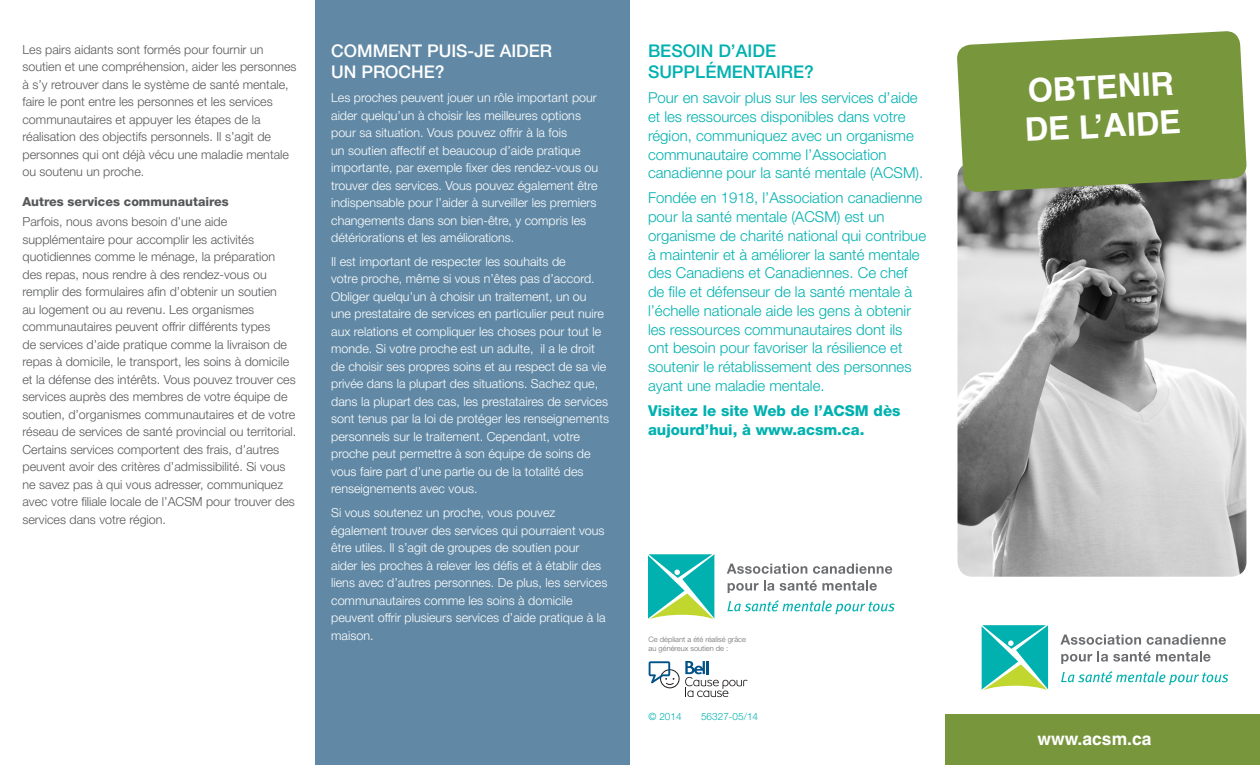
<style>
.page{position:relative;width:1260px;height:765px;background:#fff}
.page>*{position:absolute;margin:0;border:0;box-sizing:border-box;transform-origin:0 0}
.t1{font:700 32.5px/39px "Helvetica";color:#fff}
.Heading{font:500 17.5px/21px "Helvetica Neue LT Std";color:#fff}
.Back_panel_heading{font:500 17.5px/21px "Helvetica Neue LT Std";color:#00b1b0}
.t2{font:700 17.5px "Helvetica";color:#fff}
.Back_panel_text{font:300 15px/18.8px "Helvetica Neue LT Std";color:#00b1b0}
.Back_panel_text-2{font:800 15px/18.8px "Helvetica Neue LT Std";color:#00b1b0}
.Body_text{font:300 12.5px/17.5px "Helvetica Neue LT Std";color:#fff}
.Body_text-2{font:300 12.5px/17.5px "Helvetica Neue LT Std";color:#57585a}
.Subheading{font:800 12.5px "Helvetica Neue LT Std";color:#57585a}
.t3{font:300 10px "Helvetica Neue LT Std";color:#00b1b0}
.t4{font:300 7.5px/9px "Helvetica Neue LT Std";color:#6c6d70}
</style>
<div class="page">
<div style="left:315px;top:0;width:315px;height:765px;background:#6189a5"></div>
<img style="left:958px;top:193px;width:288px;height:384px">
<svg style="left:957px;top:31px;width:290px;height:162px;background:#809a4b"></svg>
<div style="left:945px;top:715px;width:315px;height:50px;background:#78963c"></div>
<svg style="left:648px;top:554px;width:66px;height:65px;background:#49c4ab"></svg>
<svg style="left:727px;top:564px;width:80px;height:10px"></svg>
<svg style="left:813px;top:564px;width:79px;height:10px"></svg>
<svg style="left:728px;top:580px;width:46px;height:13px"></svg>
<svg style="left:780px;top:580px;width:97px;height:11px"></svg>
<svg style="left:727px;top:600px;width:168px;height:14px"></svg>
<svg style="left:982px;top:625px;width:66px;height:65px;background:#49c4ab"></svg>
<svg style="left:1060px;top:635px;width:81px;height:10px"></svg>
<svg style="left:1147px;top:635px;width:79px;height:10px"></svg>
<svg style="left:1061px;top:651px;width:150px;height:13px"></svg>
<svg style="left:1061px;top:671px;width:167px;height:14px"></svg>
<svg style="left:649px;top:661px;width:99px;height:36px"></svg>
<p class="Body_text-2" style="left:22px;top:40px;width:276px">Les pairs aidants sont formés pour fournir un soutien et une compréhension, aider les personnes à s’y retrouver dans le système de santé mentale, faire le pont entre les personnes et les services communautaires et appuyer les étapes de la réalisation des objectifs personnels. Il s’agit de personnes qui ont déjà vécu une maladie mentale ou soutenu un proche.</p>
<p class="Subheading" style="left:22px;top:195px;width:208px">Autres services communautaires</p>
<p class="Body_text-2" style="left:22px;top:213px;width:275px">Parfois, nous avons besoin d’une aide supplémentaire pour accomplir les activités quotidiennes comme le ménage, la préparation des repas, nous rendre à des rendez-vous ou remplir des formulaires afin d’obtenir un soutien<br>au logement ou au revenu. Les organismes communautaires peuvent offrir différents types<br>de services d’aide pratique comme la livraison de repas à domicile, le transport, les soins à domicile et la défense des intérêts. Vous pouvez trouver ces services auprès des membres de votre équipe de soutien, d’organismes communautaires et de votre réseau de services de santé provincial ou territorial.<br>Certains services comportent des frais, d’autres peuvent avoir des critères d’admissibilité. Si vous ne savez pas à qui vous adresser, communiquez avec votre filiale locale de l’ACSM pour trouver des services dans votre région.</p>
<p class="Heading" style="left:331px;top:41px;width:223px">COMMENT PUIS-JE AIDER<br>UN PROCHE?</p>
<p class="Body_text" style="left:331px;top:89px;width:268px">Les proches peuvent jouer un rôle important pour aider quelqu’un à choisir les meilleures options pour sa situation. Vous pouvez offrir à la fois<br>un soutien affectif et beaucoup d’aide pratique importante, par exemple fixer des rendez-vous ou trouver des services. Vous pouvez également être indispensable pour l’aider à surveiller les premiers changements dans son bien-être, y compris les détériorations et les améliorations.</p>
<p class="Body_text" style="left:331px;top:253px;width:279px">Il est important de respecter les souhaits de<br>votre proche, même si vous n’êtes pas d’accord.<br>Obliger quelqu’un à choisir un traitement, un ou une prestataire de services en particulier peut nuire aux relations et compliquer les choses pour tout le monde. Si votre proche est un adulte, il a le droit de choisir ses propres soins et au respect de sa vie privée dans la plupart des situations. Sachez que, dans la plupart des cas, les prestataires de services sont tenus par la loi de protéger les renseignements personnels sur le traitement. Cependant, votre proche peut permettre à son équipe de soins de vous faire part d’une partie ou de la totalité des renseignements avec vous.</p>
<p class="Body_text" style="left:331px;top:504px;width:278px">Si vous soutenez un proche, vous pouvez également trouver des services qui pourraient vous être utiles. Il s’agit de groupes de soutien pour aider les proches à relever les défis et à établir des liens avec d’autres personnes. De plus, les services communautaires comme les soins à domicile peuvent offrir plusieurs services d’aide pratique à la maison.</p>
<p class="Back_panel_heading" style="left:648px;top:41px;width:167px">BESOIN D’AIDE<br>SUPPLÉMENTAIRE?</p>
<p class="Back_panel_text" style="left:648px;top:88px;width:277px">Pour en savoir plus sur les services d’aide et les ressources disponibles dans votre région, communiquez avec un organisme communautaire comme l’Association canadienne pour la santé mentale (ACSM).</p>
<p class="Back_panel_text" style="left:648px;top:188px;width:280px">Fondée en 1918, l’Association canadienne pour la santé mentale (ACSM) est un organisme de charité national qui contribue à maintenir et à améliorer la santé mentale des Canadiens et Canadiennes. Ce chef de file et défenseur de la santé mentale à l’échelle nationale aide les gens à obtenir les ressources communautaires dont ils ont besoin pour favoriser la résilience et soutenir le rétablissement des personnes ayant une maladie mentale.</p>
<p class="Back_panel_text-2" style="left:648px;top:401px;width:254px">Visitez le site Web de l’ACSM dès aujourd’hui, à www.acsm.ca.</p>
<p class="t4" style="left:649px;top:634px;width:99px">Ce dépliant a été réalisé grâce au généreux soutien de :</p>
<p class="t3" style="left:649px;top:710px;width:35px">© 2014</p>
<p class="t3" style="left:701px;top:710px;width:59px">56327-05/14</p>
<p class="t1" style="left:1022px;top:71px;width:158px;rotate:-3deg">OBTENIR<br>DE L’AIDE</p>
<p class="t2" style="left:1038px;top:728px;width:116px">www.acsm.ca</p>
</div>
